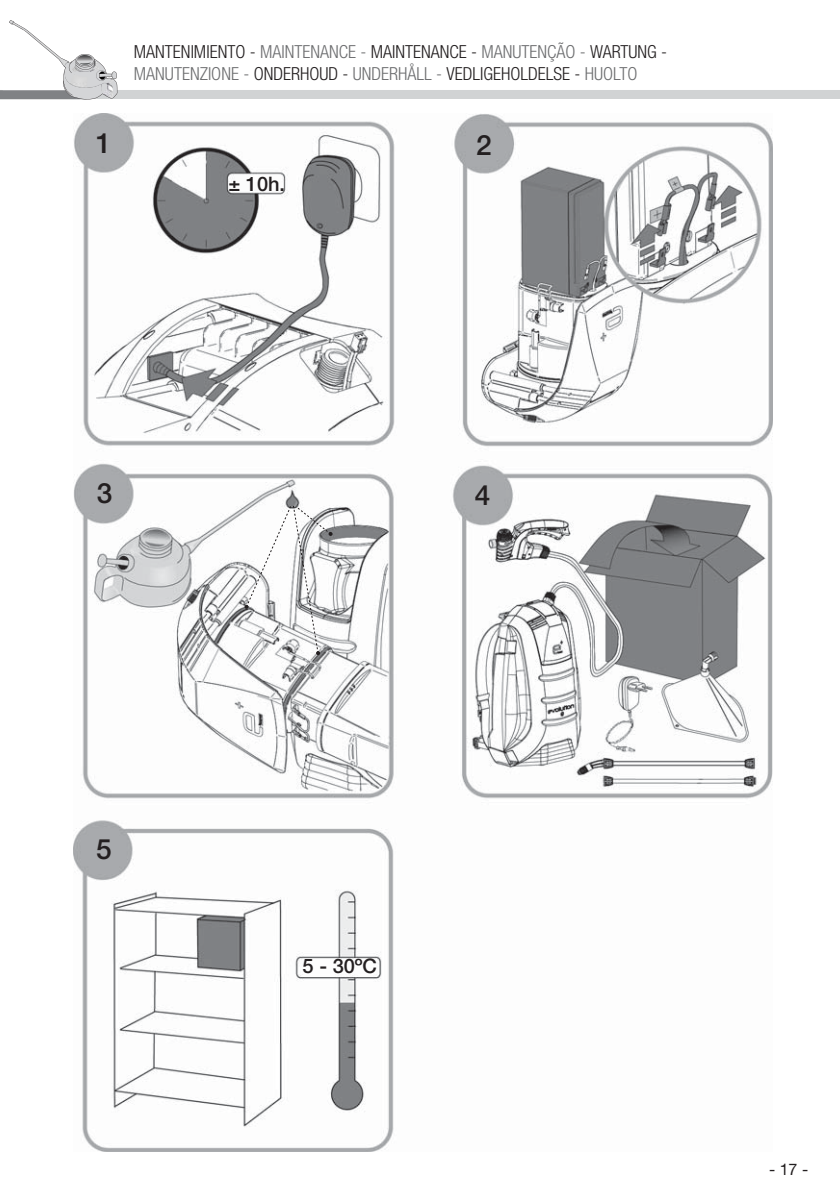
<style>
.page{position:relative;width:840px;height:1191px;background:#fff}
.page>*{position:absolute;margin:0;border:0;box-sizing:border-box;transform-origin:0 0}
.t1{font:500 28px "Helvetica Neue LT Std";color:#231f20}
.t2{font:500 20px "Helvetica Neue LT Std";color:#231f20}
.t3{font:300 condensed 18px/22px "Helvetica Neue LT Std";color:#231f20}
.t4{font:16px "Helvetica Neue LT Std";color:#231f20}
.s1{color:#6d6e70}
</style>
<div class="page">
<img style="left:74px;top:113px;width:697px;height:1038px">
<div style="left:0;top:90px;width:86px;height:9px;background:#808285"></div>
<div style="left:85px;top:90px;width:754px;height:9px;background:#d1d3d4"></div>
<svg style="left:9px;top:20px;width:108px;height:80px"></svg>
<img style="left:64px;top:60px;width:50px;height:38px">
<svg style="left:244px;top:505px;width:88px;height:150px"></svg>
<h1 class="t1" style="left:96px;top:133px;width:17px">1</h1>
<p class="t3" style="left:134px;top:43px;width:534px">MANTENIMIENTO - <span class="s1">MAINTENANCE -</span> MAINTENANCE - <span class="s1">MANUTENÇÃO -</span> WARTUNG -<br><span class="s1">MANUTENZIONE -</span> ONDERHOUD - <span class="s1">UNDERHÅLL -</span> VEDLIGEHOLDELSE - <span class="s1">HUOLTO</span></p>
<p class="t2" style="left:228px;top:176px;width:58px">± 10h.</p>
<h1 class="t1" style="left:476px;top:135px;width:17px">2</h1>
<h1 class="t1" style="left:97px;top:483px;width:17px">3</h1>
<h1 class="t1" style="left:474px;top:485px;width:17px">4</h1>
<h1 class="t1" style="left:96px;top:839px;width:17px">5</h1>
<p class="t2" style="left:302px;top:959px;width:76px">5 - 30ºC</p>
<p class="t4" style="left:768px;top:1164px;width:41px">- 17 -</p>
</div>
